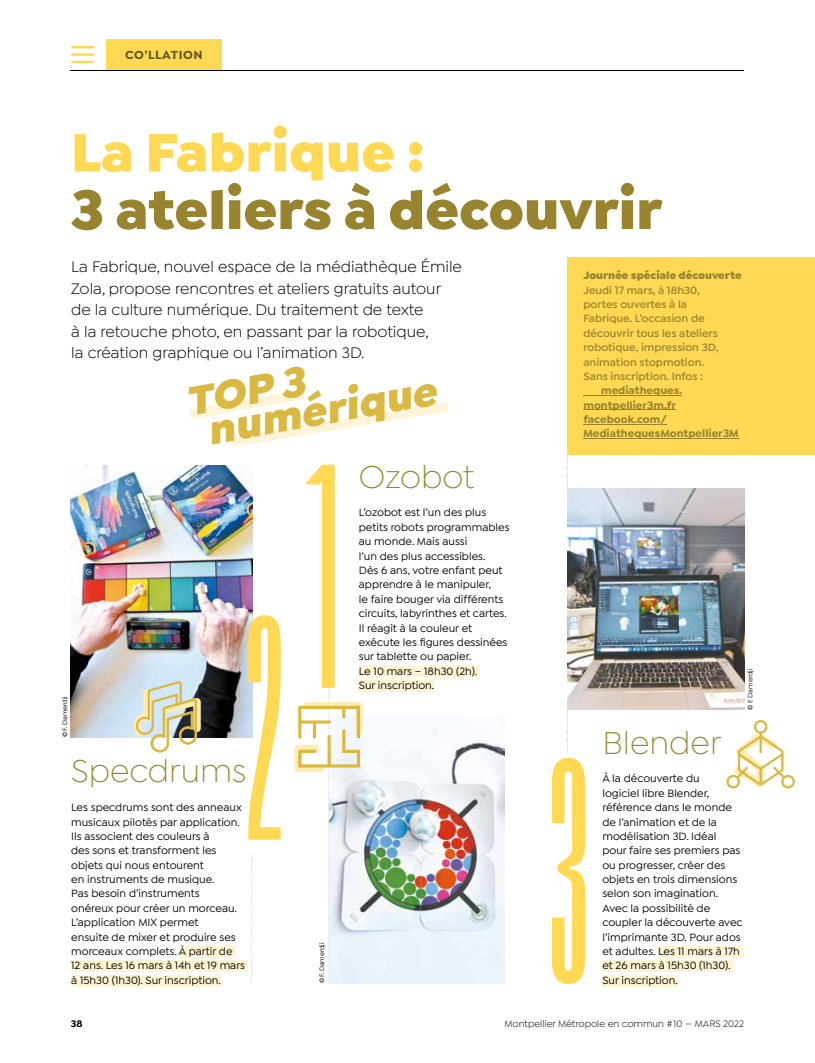
<style>
.page{position:relative;width:815px;height:1063px;background:#fff}
.page>*{position:absolute;margin:0;border:0;box-sizing:border-box;transform-origin:0 0}
.t1{font:302px "Vertikal";color:#ffd854}
.t2{font:900 57.5px "Isidora Sans";color:#98842f}
.t3{font:900 57.5px "Isidora Sans";color:#ffd854}
.t4{font:italic 900 43.12px/32px "Isidora Sans";color:#dab942}
.t5{font:300 33.75px "Isidora Sans";color:#98842f}
.t6{font:16.25px/21.6px "Isidora Sans";color:#000}
.t7{font:700 12.5px "Isidora Sans";letter-spacing:.05em;color:#61571e}
.t8{font:500 11.25px/14.4px "Isidora Sans";color:#000}
.t9{font:600 11.25px/14.4px "Isidora Sans";color:#98842f}
.t10{font:700 11.25px/14.4px "Isidora Sans";color:#98842f}
.t11{font:900 11.25px "Isidora Sans";color:#98842f}
.t12{font:10px "Isidora Sans";color:#000}
.t13{font:700 10px "Isidora Sans";color:#000}
.t14{font:500 6.88px "Isidora Sans";color:#000}
</style>
<div class="page">
<hr style="left:71px;top:46px;width:23px;height:2px;background:#ffd854">
<hr style="left:71px;top:53px;width:23px;height:3px;background:#ffd854">
<hr style="left:71px;top:61px;width:23px;height:2px;background:#ffd854">
<div style="left:106px;top:39px;width:115px;height:32px;background:#ffd854"></div>
<hr style="left:71px;top:70px;width:673px;height:1px;background:#000">
<svg style="left:190px;top:390px;width:259px;height:57px"></svg>
<svg style="left:567px;top:257px;width:1px;height:495px"></svg>
<svg style="left:252px;top:856px;width:1px;height:122px"></svg>
<svg style="left:252px;top:485px;width:1px;height:107px"></svg>
<div style="left:658px;top:946px;width:85px;height:11px;background:#fff4d3"></div>
<div style="left:602px;top:961px;width:131px;height:11px;background:#fff4d3"></div>
<div style="left:602px;top:975px;width:76px;height:11px;background:#fff4d3"></div>
<div style="left:179px;top:946px;width:56px;height:11px;background:#fff4d3"></div>
<div style="left:71px;top:961px;width:177px;height:11px;background:#fff4d3"></div>
<div style="left:71px;top:975px;width:150px;height:11px;background:#fff4d3"></div>
<div style="left:359px;top:666px;width:121px;height:11px;background:#fff4d3"></div>
<div style="left:359px;top:680px;width:75px;height:11px;background:#fff4d3"></div>
<img style="left:567px;top:488px;width:177px;height:222px">
<img style="left:329px;top:721px;width:175px;height:263px">
<img style="left:71px;top:465px;width:181px;height:272px">
<div style="left:568px;top:257px;width:247px;height:198px;background:#ffd854"></div>
<hr style="left:583px;top:395px;width:99px;height:1px;background:#98842f">
<hr style="left:583px;top:410px;width:93px;height:1px;background:#98842f">
<hr style="left:583px;top:424px;width:84px;height:1px;background:#98842f">
<hr style="left:583px;top:438px;width:156px;height:1px;background:#98842f">
<svg style="left:133px;top:681px;width:68px;height:71px"></svg>
<svg style="left:294px;top:676px;width:69px;height:248px"></svg>
<svg style="left:726px;top:720px;width:69px;height:69px"></svg>
<p class="t7" style="left:125px;top:47px;width:79px">CO’LLATION</p>
<h2 class="t3" style="left:71px;top:115px;width:355px">La Fabrique :</h2>
<h2 class="t2" style="left:71px;top:173px;width:593px">3 ateliers à découvrir</h2>
<p class="t6" style="left:71px;top:256px;width:392px">La Fabrique, nouvel espace de la médiathèque Émile Zola, propose rencontres et ateliers gratuits autour de la culture numérique. Du traitement de texte<br>à la retouche photo, en passant par la robotique,<br>la création graphique ou l’animation 3D.</p>
<p class="t11" style="left:583px;top:268px;width:160px">Journée spéciale découverte</p>
<p class="t9" style="left:583px;top:283px;width:137px">Jeudi 17 mars, à 18h30, portes ouvertes à la<br>Fabrique. L’occasion de découvrir tous les ateliers robotique, impression 3D, animation stopmotion.<br>Sans inscription. Infos :</p>
<p class="t10" style="left:583px;top:383px;width:157px;text-indent:18px">mediatheques. montpellier3m.fr facebook.com/<br>MediathequesMontpellier3M</p>
<h3 class="t4" style="left:199px;top:383px;width:233px;text-indent:-16px;rotate:-10deg">TOP 3 numérique</h3>
<h1 class="t1" style="left:245px;top:559px;width:41px">2</h1>
<p class="t14" style="left:61px;top:737px;width:42px;rotate:-90deg">©F. Damerdji</p>
<h3 class="t5" style="left:71px;top:753px;width:177px">Specdrums</h3>
<p class="t8" style="left:71px;top:800px;width:175px">Les specdrums sont des anneaux musicaux pilotés par application.<br>Ils associent des couleurs à<br>des sons et transforment les objets qui nous entourent<br>en instruments de musique.<br>Pas besoin d’instruments<br>onéreux pour créer un morceau.<br>L’application MIX permet<br>ensuite de mixer et produire ses morceaux complets. À partir de<br>12 ans. Les 16 mars à 14h et 19 mars à 15h30 (1h30). Sur inscription.</p>
<h1 class="t1" style="left:301px;top:408px;width:39px">1</h1>
<p class="t14" style="left:318px;top:983px;width:42px;rotate:-90deg">©F. Damerdji</p>
<h3 class="t5" style="left:359px;top:458px;width:117px">Ozobot</h3>
<p class="t8" style="left:359px;top:506px;width:152px">L’ozobot est l’un des plus petits robots programmables au monde. Mais aussi<br>l’un des plus accessibles.<br>Dès 6 ans, votre enfant peut apprendre à le manipuler,<br>le faire bouger via différents circuits, labyrinthes et cartes.<br>Il réagit à la couleur et exécute les figures dessinées sur tablette ou papier.<br>Le 10 mars – 18h30 (2h).<br>Sur inscription.</p>
<h1 class="t1" style="left:548px;top:703px;width:42px">3</h1>
<p class="t14" style="left:746px;top:710px;width:42px;rotate:-90deg">©F. Damerdji</p>
<h3 class="t5" style="left:602px;top:724px;width:120px">Blender</h3>
<p class="t8" style="left:602px;top:772px;width:142px">À la découverte du<br>logiciel libre Blender, référence dans le monde de l’animation et de la modélisation 3D. Idéal pour faire ses premiers pas ou progresser, créer des objets en trois dimensions selon son imagination.<br>Avec la possibilité de coupler la découverte avec l’imprimante 3D. Pour ados et adultes. Les 11 mars à 17h et 26 mars à 15h30 (1h30).<br>Sur inscription.</p>
<p class="t13" style="left:71px;top:1017px;width:13px">38</p>
<p class="t12" style="left:505px;top:1018px;width:241px">Montpellier Métropole en commun # 10 — MARS 2022</p>
</div>
